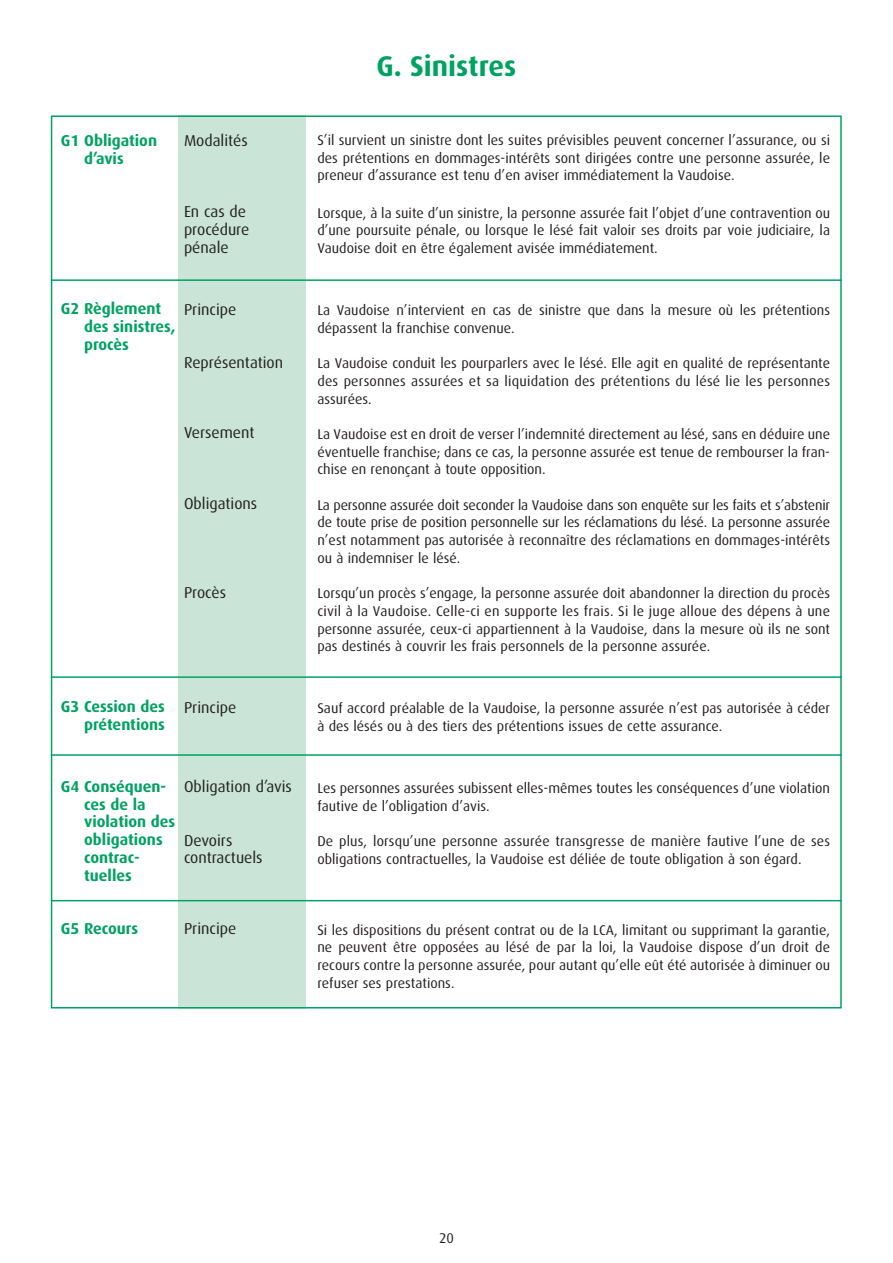
<style>
.page{position:relative;width:893px;height:1263px;background:#fff}
.page>*{position:absolute;margin:0;border:0;box-sizing:border-box;transform-origin:0 0}
.t1{font:700 28.5px "Dax";color:#00a261}
.t2{font:700 15.75px/17.7px "Dax";color:#00a261}
.t3{font:15.75px/17.7px "Dax";color:#231f20}
.t4{font:14.1px/17.7px "Dax";color:#231f20;text-align:justify}
</style>
<div class="page">
<div style="left:178px;top:115px;width:127px;height:893px;background:#cae5d7"></div>
<hr style="left:51px;top:279px;width:791px;height:2px;background:#00a261">
<hr style="left:51px;top:676px;width:791px;height:2px;background:#00a261">
<hr style="left:51px;top:754px;width:791px;height:2px;background:#00a261">
<hr style="left:51px;top:900px;width:791px;height:1px;background:#00a261">
<h1 class="t1" style="left:376px;top:53px;width:141px">G. Sinistres</h1>
<p class="t2" style="left:84px;top:133px;width:74px;text-indent:-23px">G1 Obligation d’avis</p>
<p class="t3" style="left:184px;top:133px;width:65px">Modalités</p>
<p class="t3" style="left:184px;top:204px;width:67px">En cas de procédure pénale</p>
<p class="t4" style="left:317px;top:132px;width:514px">S’il survient un sinistre dont les suites prévisibles peuvent concerner l’assurance, ou si des prétentions en dommages-intérêts sont dirigées contre une personne assurée, le preneur d’assurance est tenu d’en aviser immédiatement la Vaudoise.</p>
<p class="t4" style="left:317px;top:205px;width:514px">Lorsque, à la suite d’un sinistre, la personne assurée fait l’objet d’une contravention ou d’une poursuite pénale, ou lorsque le lésé fait valoir ses droits par voie judiciaire, la Vaudoise doit en être également avisée immédiatement.</p>
<p class="t2" style="left:84px;top:301px;width:93px;text-indent:-23px">G2 Règlement des sinistres, procès</p>
<p class="t3" style="left:184px;top:301px;width:54px">Principe</p>
<p class="t3" style="left:184px;top:354px;width:101px">Représentation</p>
<p class="t3" style="left:184px;top:425px;width:72px">Versement</p>
<p class="t3" style="left:184px;top:496px;width:75px">Obligations</p>
<p class="t3" style="left:184px;top:584px;width:44px">Procès</p>
<p class="t4" style="left:317px;top:302px;width:514px">La Vaudoise n’intervient en cas de sinistre que dans la mesure où les prétentions dépassent la franchise convenue.</p>
<p class="t4" style="left:317px;top:355px;width:514px">La Vaudoise conduit les pourparlers avec le lésé. Elle agit en qualité de représentante des personnes assurées et sa liquidation des prétentions du lésé lie les personnes assurées.</p>
<p class="t4" style="left:317px;top:426px;width:514px">La Vaudoise est en droit de verser l’indemnité directement au lésé, sans en déduire une éventuelle franchise; dans ce cas, la personne assurée est tenue de rembourser la fran&shy;chise en renonçant à toute opposition.</p>
<p class="t4" style="left:317px;top:497px;width:514px">La personne assurée doit seconder la Vaudoise dans son enquête sur les faits et s’abstenir de toute prise de position personnelle sur les réclamations du lésé. La personne assurée n’est notamment pas autorisée à reconnaître des réclamations en dommages-intérêts ou à indemniser le lésé.</p>
<p class="t4" style="left:317px;top:585px;width:514px">Lorsqu’un procès s’engage, la personne assurée doit abandonner la direction du procès civil à la Vaudoise. Celle-ci en supporte les frais. Si le juge alloue des dépens à une personne assurée, ceux-ci appartiennent à la Vaudoise, dans la mesure où ils ne sont pas destinés à couvrir les frais personnels de la personne assurée.</p>
<p class="t2" style="left:61px;top:699px;width:106px;text-align:right">G3 Cession des prétentions</p>
<p class="t3" style="left:184px;top:699px;width:54px">Principe</p>
<p class="t4" style="left:317px;top:700px;width:514px">Sauf accord préalable de la Vaudoise, la personne assurée n’est pas autorisée à céder à des lésés ou à des tiers des prétentions issues de cette assurance.</p>
<p class="t2" style="left:84px;top:779px;width:93px;text-indent:-23px">G4 Conséquen&shy;ces de la violation des obligations contrac&shy;tuelles</p>
<p class="t3" style="left:184px;top:779px;width:109px">Obligation d’avis</p>
<p class="t3" style="left:184px;top:832px;width:80px">Devoirs contractuels</p>
<p class="t4" style="left:317px;top:780px;width:514px">Les personnes assurées subissent elles-mêmes toutes les conséquences d’une violation fautive de l’obligation d’avis.</p>
<p class="t4" style="left:317px;top:833px;width:514px">De plus, lorsqu’une personne assurée transgresse de manière fautive l’une de ses obligations contractuelles, la Vaudoise est déliée de toute obligation à son égard.</p>
<p class="t2" style="left:61px;top:920px;width:79px">G5 Recours</p>
<p class="t3" style="left:184px;top:921px;width:54px">Principe</p>
<p class="t4" style="left:317px;top:922px;width:514px">Si les dispositions du présent contrat ou de la LCA, limitant ou supprimant la garantie, ne peuvent être opposées au lésé de par la loi, la Vaudoise dispose d’un droit de recours contre la personne assurée, pour autant qu’elle eût été autorisée à diminuer ou refuser ses prestations.</p>
<p class="t4" style="left:439px;top:1230px;width:16px">20</p>
</div>
